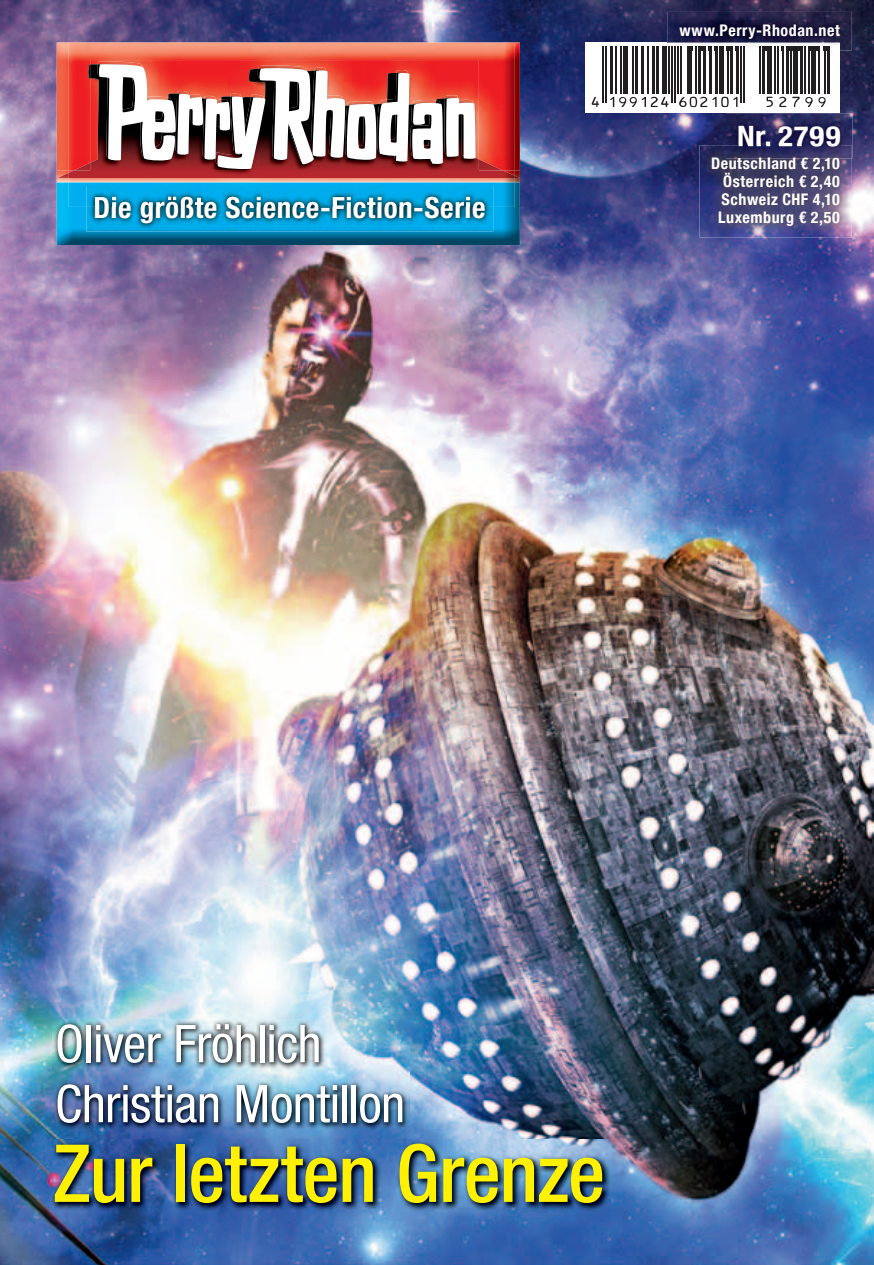
<style>
.page{position:relative;width:874px;height:1265px;background:#fff}
.page>*{position:absolute;margin:0;border:0;box-sizing:border-box;transform-origin:0 0}
.t1{font:500 condensed 80px "Helvetica Neue LT Pro";letter-spacing:-.01em;color:#fff101}
.t2{font:condensed 52px/60px "Helvetica Neue LT Pro";letter-spacing:-.01em;color:#fff}
.t3{font:700 condensed 29px "Helvetica Neue";letter-spacing:.02em;color:#fff}
.t4{font:700 condensed 28px "Helvetica Neue LT Com";letter-spacing:.03em;color:#fff;scale:1.1 1}
.t5{font:700 condensed 16px/18px "Helvetica Neue LT Com";letter-spacing:.035em;color:#fff;text-align:right}
</style>
<div class="page">
<img style="left:0;top:0;width:873px;height:1264px">
<img style="left:58px;top:43px;width:461px;height:202px">
<img style="left:57px;top:43px;width:1px;height:202px">
<img style="left:86px;top:207px;width:407px;height:24px">
<img style="left:95px;top:207px;width:389px;height:16px">
<img style="left:68px;top:176px;width:446px;height:31px">
<img style="left:95px;top:197px;width:389px;height:10px">
<img style="left:68px;top:43px;width:446px;height:133px">
<svg style="left:88px;top:64px;width:2px;height:14px"></svg>
<svg style="left:57px;top:170px;width:11px;height:12px"></svg>
<img style="left:73px;top:159px;width:430px;height:12px">
<img style="left:90px;top:60px;width:253px;height:4px">
<img style="left:98px;top:61px;width:70px;height:3px">
<img style="left:90px;top:64px;width:388px;height:113px">
<svg style="left:98px;top:64px;width:377px;height:106px"></svg>
<svg style="left:585px;top:42px;width:254px;height:71px"></svg>
<hr style="left:602px;top:46px;width:1px;height:57px;background:#231f20">
<hr style="left:605px;top:46px;width:1px;height:57px;background:#231f20">
<hr style="left:609px;top:46px;width:3px;height:48px;background:#231f20">
<hr style="left:615px;top:46px;width:1px;height:48px;background:#231f20">
<hr style="left:620px;top:46px;width:1px;height:48px;background:#231f20">
<hr style="left:623px;top:46px;width:4px;height:48px;background:#231f20">
<hr style="left:632px;top:46px;width:1px;height:48px;background:#231f20">
<hr style="left:635px;top:46px;width:2px;height:48px;background:#231f20">
<hr style="left:641px;top:46px;width:2px;height:48px;background:#231f20">
<hr style="left:647px;top:46px;width:1px;height:48px;background:#231f20">
<hr style="left:651px;top:46px;width:3px;height:48px;background:#231f20">
<hr style="left:655px;top:46px;width:3px;height:48px;background:#231f20">
<hr style="left:662px;top:46px;width:4px;height:48px;background:#231f20">
<hr style="left:668px;top:46px;width:1px;height:48px;background:#231f20">
<hr style="left:671px;top:46px;width:1px;height:57px;background:#231f20">
<hr style="left:674px;top:46px;width:1px;height:57px;background:#231f20">
<hr style="left:677px;top:46px;width:1px;height:48px;background:#231f20">
<hr style="left:680px;top:46px;width:1px;height:48px;background:#231f20">
<hr style="left:687px;top:46px;width:4px;height:48px;background:#231f20">
<hr style="left:695px;top:46px;width:1px;height:48px;background:#231f20">
<hr style="left:698px;top:46px;width:3px;height:48px;background:#231f20">
<hr style="left:702px;top:46px;width:3px;height:48px;background:#231f20">
<hr style="left:708px;top:46px;width:3px;height:48px;background:#231f20">
<hr style="left:714px;top:46px;width:3px;height:48px;background:#231f20">
<hr style="left:719px;top:46px;width:4px;height:48px;background:#231f20">
<hr style="left:726px;top:46px;width:1px;height:48px;background:#231f20">
<hr style="left:729px;top:46px;width:3px;height:48px;background:#231f20">
<hr style="left:735px;top:46px;width:3px;height:48px;background:#231f20">
<hr style="left:740px;top:46px;width:1px;height:57px;background:#231f20">
<hr style="left:743px;top:46px;width:1px;height:57px;background:#231f20">
<hr style="left:759px;top:46px;width:1px;height:48px;background:#231f20">
<hr style="left:761px;top:46px;width:3px;height:48px;background:#231f20">
<svg style="left:766px;top:50px;width:4px;height:44px"></svg>
<hr style="left:773px;top:46px;width:2px;height:48px;background:#231f20">
<hr style="left:777px;top:46px;width:1px;height:48px;background:#231f20">
<hr style="left:781px;top:46px;width:1px;height:48px;background:#231f20">
<hr style="left:786px;top:46px;width:2px;height:48px;background:#231f20">
<hr style="left:790px;top:46px;width:1px;height:48px;background:#231f20">
<hr style="left:793px;top:46px;width:4px;height:48px;background:#231f20">
<hr style="left:799px;top:46px;width:3px;height:48px;background:#231f20">
<hr style="left:803px;top:46px;width:2px;height:48px;background:#231f20">
<hr style="left:808px;top:46px;width:1px;height:48px;background:#231f20">
<hr style="left:811px;top:46px;width:4px;height:48px;background:#231f20">
<hr style="left:817px;top:46px;width:1px;height:48px;background:#231f20">
<hr style="left:823px;top:46px;width:1px;height:48px;background:#231f20">
<hr style="left:826px;top:46px;width:3px;height:48px;background:#231f20">
<svg style="left:591px;top:97px;width:8px;height:10px"></svg>
<svg style="left:610px;top:97px;width:58px;height:10px"></svg>
<svg style="left:678px;top:97px;width:59px;height:10px"></svg>
<svg style="left:766px;top:97px;width:6px;height:10px"></svg>
<svg style="left:778px;top:97px;width:34px;height:10px"></svg>
<svg style="left:818px;top:97px;width:7px;height:10px"></svg>
<img style="left:667px;top:12px;width:184px;height:38px">
<img style="left:667px;top:42px;width:172px;height:1px">
<img style="left:667px;top:43px;width:172px;height:7px">
<svg style="left:668px;top:46px;width:13px;height:4px"></svg>
<svg style="left:687px;top:46px;width:57px;height:4px"></svg>
<svg style="left:759px;top:46px;width:70px;height:4px"></svg>
<img style="left:725px;top:114px;width:126px;height:31px">
<img style="left:738px;top:126px;width:101px;height:19px">
<img style="left:699px;top:145px;width:152px;height:92px">
<img style="left:725px;top:145px;width:126px;height:14px">
<img style="left:738px;top:145px;width:101px;height:2px">
<img style="left:53px;top:1018px;width:356px;height:111px">
<img style="left:51px;top:1139px;width:559px;height:72px">
<h3 class="t3" style="left:93px;top:190px;width:393px">Die größte Science-Fiction-Serie</h3>
<p class="t5" style="left:679px;top:21px;width:162px">www.Perry-Rhodan.net</p>
<h3 class="t4" style="left:736px;top:119px;width:95px">Nr. 2799</h3>
<p class="t5" style="left:710px;top:154px;width:130px">Deutschland € 2,10<br>Österreich € 2,40<br>Schweiz CHF 4,10<br>Luxemburg € 2,50</p>
<h2 class="t2" style="left:55px;top:1013px;width:351px">Oliver Fröhlich<br>Christian Montillon</h2>
<h1 class="t1" style="left:53px;top:1125px;width:553px">Zur letzten Grenze</h1>
</div>
